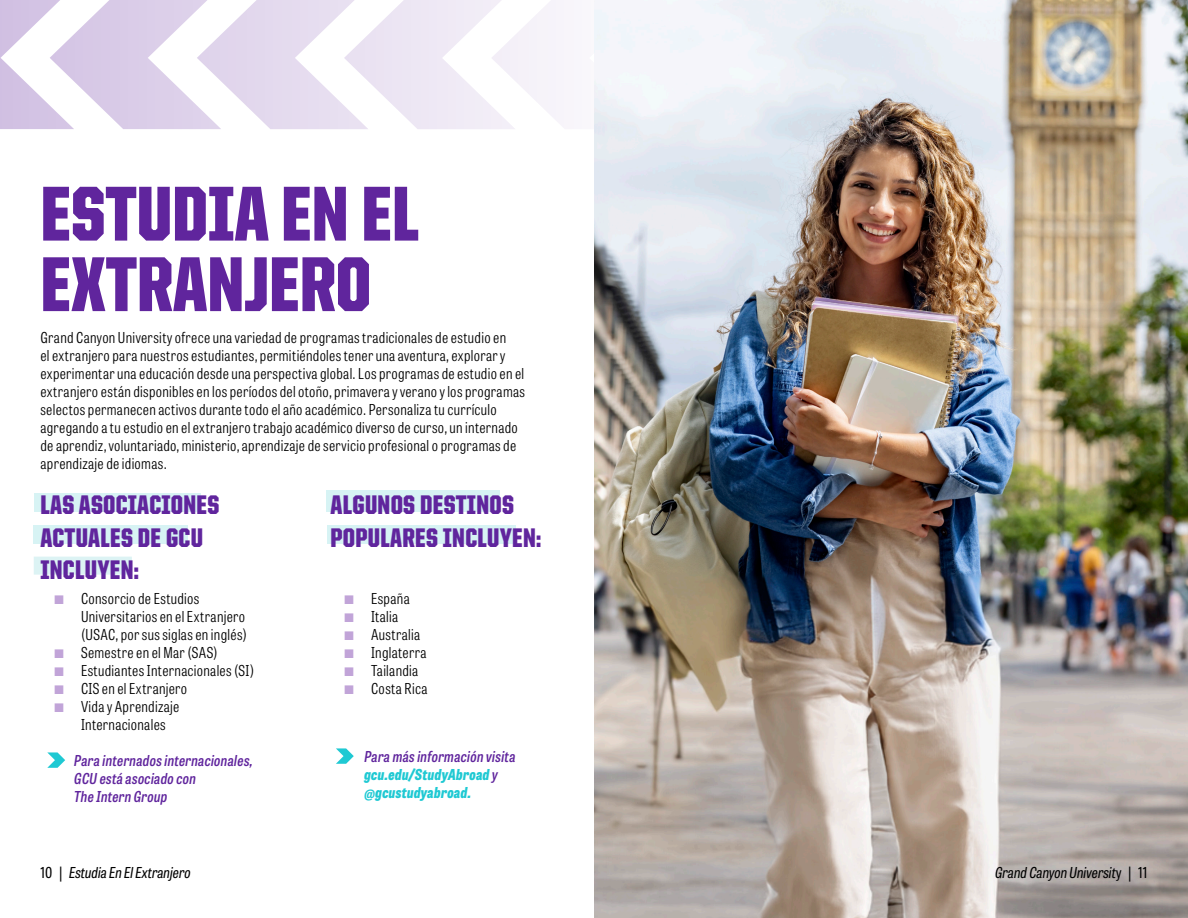
<style>
.page{position:relative;width:1188px;height:918px;background:#fff}
.page>*{position:absolute;margin:0;border:0;box-sizing:border-box;transform-origin:0 0}
.t1{font:900 78px/70.5px "United Sans Cond";color:#60259d}
.t2{font:900 27px/32.4px "United Sans Cond";letter-spacing:.01em;color:#60259d}
.t3{font:300 15px/18px "Tablet Gothic Condensed";letter-spacing:.02em;color:#000}
.t4{font:italic 600 15px/18px "Tablet Gothic Condensed";letter-spacing:.02em;color:#60259d}
.t5{font:italic 800 15px/18px "Tablet Gothic Condensed";letter-spacing:.02em;color:#1fc9d3}
.t6{font:italic 15px "Tablet Gothic Condensed";color:#000}
.s1{font-family:"Proxima Nova";color:#c1a4d8}
.s2{font-weight:600;color:#60259d}
.s3{font-style:normal}
</style>
<div class="page">
<svg style="left:0;top:0;width:564px;height:129px"></svg>
<div style="left:34px;top:525px;width:154px;height:19px;background:#d7f3f4"></div>
<div style="left:327px;top:525px;width:189px;height:19px;background:#d7f3f4"></div>
<div style="left:34px;top:493px;width:166px;height:19px;background:#d7f3f4"></div>
<div style="left:327px;top:490px;width:173px;height:22px;background:#d7f3f4"></div>
<img style="left:594px;top:0;width:594px;height:918px">
<div style="left:34px;top:557px;width:98px;height:18px;background:#dcf3f4"></div>
<svg style="left:336px;top:748px;width:18px;height:16px"></svg>
<svg style="left:47px;top:752px;width:18px;height:16px"></svg>
<h1 class="t1" style="left:40px;top:178px;width:380px">ESTUDIA EN EL<br>EXTRANJERO</h1>
<p class="t3" style="left:40px;top:328px;width:486px">Grand Canyon University ofrece una variedad de programas tradicionales de estudio en<br>el extranjero para nuestros estudiantes, permitiéndoles tener una aventura, explorar y experimentar una educación desde una perspectiva global. Los programas de estudio en el extranjero están disponibles en los períodos del otoño, primavera y verano y los programas selectos permanecen activos durante todo el año académico. Personaliza tu currículo agregando a tu estudio en el extranjero trabajo académico diverso de curso, un internado de aprendiz, voluntariado, ministerio, aprendizaje de servicio profesional o programas de aprendizaje de idiomas.</p>
<h2 class="t2" style="left:40px;top:489px;width:180px">LAS ASOCIACIONES<br>ACTUALES DE GCU<br>INCLUYEN:</h2>
<p class="t3" style="left:81px;top:589px;width:167px;text-indent:-27px"><span class="s1">■</span> Consorcio de Estudios<br>Universitarios en el Extranjero (USAC, por sus siglas en inglés)</p>
<p class="t3" style="left:54px;top:643px;width:165px"><span class="s1">■</span> Semestre en el Mar (SAS)</p>
<p class="t3" style="left:54px;top:661px;width:202px"><span class="s1">■</span> Estudiantes Internacionales (SI)</p>
<p class="t3" style="left:54px;top:679px;width:135px"><span class="s1">■</span> CIS en el Extranjero</p>
<p class="t3" style="left:81px;top:697px;width:100px;text-indent:-27px"><span class="s1">■</span> Vida y Aprendizaje<br>Internacionales</p>
<p class="t4" style="left:74px;top:751px;width:180px">Para internados internacionales,<br>GCU está asociado con<br>The Intern Group</p>
<h2 class="t2" style="left:331px;top:489px;width:212px">ALGUNOS DESTINOS<br>POPULARES INCLUYEN:</h2>
<p class="t3" style="left:344px;top:589px;width:67px"><span class="s1">■</span> España</p>
<p class="t3" style="left:344px;top:607px;width:56px"><span class="s1">■</span> Italia</p>
<p class="t3" style="left:344px;top:625px;width:78px"><span class="s1">■</span> Australia</p>
<p class="t3" style="left:344px;top:643px;width:84px"><span class="s1">■</span> Inglaterra</p>
<p class="t3" style="left:344px;top:661px;width:76px"><span class="s1">■</span> Tailandia</p>
<p class="t3" style="left:344px;top:679px;width:85px"><span class="s1">■</span> Costa Rica</p>
<p class="t5" style="left:364px;top:746px;width:153px"><span class="s2">Para más información visita </span>gcu.edu/StudyAbroad <span class="s2">y </span>@gcustudyabroad.</p>
<p class="t6" style="left:41px;top:861px;width:152px"><span class="s3">10 |</span> Estudia En El Extranjero</p>
<p class="t6" style="left:995px;top:861px;width:154px">Grand Canyon Universit<span class="s3">y | 11</span></p>
</div>
